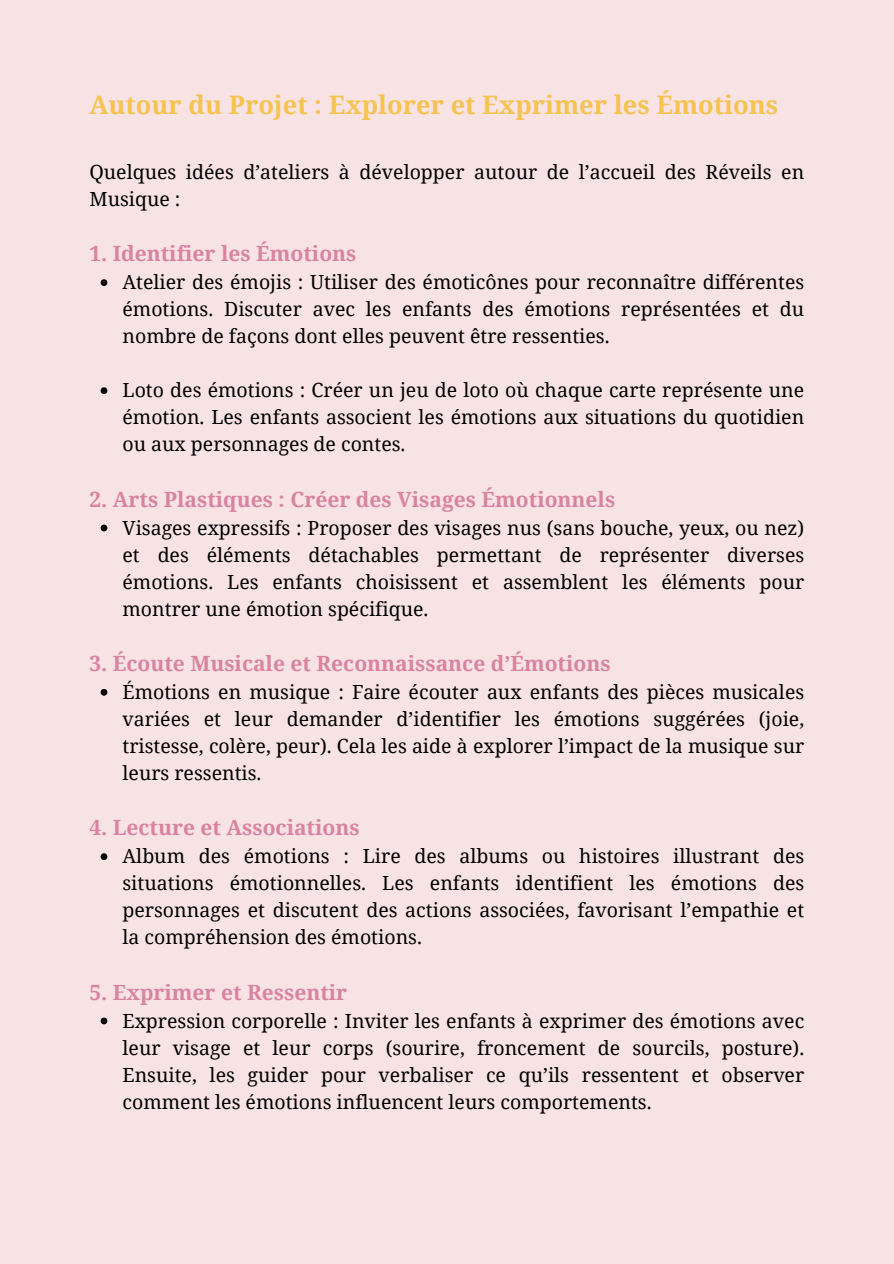
<style>
.page{position:relative;width:894px;height:1264px;background:#fff}
.page>*{position:absolute;margin:0;border:0;box-sizing:border-box;transform-origin:0 0}
.t1{font:700 25.5px "Noto Serif";color:#f6c350}
.t2{font:700 21px "Noto Serif";color:#d884a1}
.t3{font:19.5px/27px "Noto Serif";color:#000;text-align:justify}
</style>
<div class="page">
<div style="left:0;top:0;width:893px;height:1263px;background:#f8e3e4"></div>
<svg style="left:101px;top:279px;width:6px;height:7px"></svg>
<svg style="left:101px;top:387px;width:6px;height:7px"></svg>
<svg style="left:101px;top:524px;width:6px;height:7px"></svg>
<svg style="left:101px;top:689px;width:6px;height:6px"></svg>
<svg style="left:101px;top:853px;width:6px;height:7px"></svg>
<svg style="left:101px;top:1017px;width:6px;height:7px"></svg>
<h1 class="t1" style="left:89px;top:87px;width:690px">Autour du Projet : Explorer et Exprimer les Émotions</h1>
<p class="t3" style="left:89px;top:158px;width:716px">Quelques idées d’ateliers à développer autour de l’accueil des Réveils en<br>Musique :</p>
<p class="t2" style="left:89px;top:239px;width:268px">1. Identifier les Émotions</p>
<p class="t3" style="left:122px;top:268px;width:683px">Atelier des émojis : Utiliser des émoticônes pour reconnaître différentes émotions. Discuter avec les enfants des émotions représentées et du nombre de façons dont elles peuvent être ressenties.</p>
<p class="t3" style="left:122px;top:376px;width:683px">Loto des émotions : Créer un jeu de loto où chaque carte représente une émotion. Les enfants associent les émotions aux situations du quotidien ou aux personnages de contes.</p>
<p class="t2" style="left:89px;top:484px;width:527px">2. Arts Plastiques : Créer des Visages Émotionnels</p>
<p class="t3" style="left:122px;top:513px;width:683px">Visages expressifs : Proposer des visages nus (sans bouche, yeux, ou nez) et des éléments détachables permettant de représenter diverses émotions. Les enfants choisissent et assemblent les éléments pour montrer une émotion spécifique.</p>
<p class="t2" style="left:89px;top:648px;width:522px">3. Écoute Musicale et Reconnaissance d’Émotions</p>
<p class="t3" style="left:122px;top:678px;width:683px">Émotions en musique : Faire écouter aux enfants des pièces musicales variées et leur demander d’identifier les émotions suggérées (joie, tristesse, colère, peur). Cela les aide à explorer l’impact de la musique sur leurs ressentis.</p>
<p class="t2" style="left:89px;top:812px;width:272px">4. Lecture et Associations</p>
<p class="t3" style="left:122px;top:842px;width:683px">Album des émotions : Lire des albums ou histoires illustrant des situations émotionnelles. Les enfants identifient les émotions des personnages et discutent des actions associées, favorisant l’empathie et la compréhension des émotions.</p>
<p class="t2" style="left:89px;top:977px;width:259px">5. Exprimer et Ressentir</p>
<p class="t3" style="left:122px;top:1006px;width:683px">Expression corporelle : Inviter les enfants à exprimer des émotions avec leur visage et leur corps (sourire, froncement de sourcils, posture).<br>Ensuite, les guider pour verbaliser ce qu’ils ressentent et observer comment les émotions influencent leurs comportements.</p>
</div>
